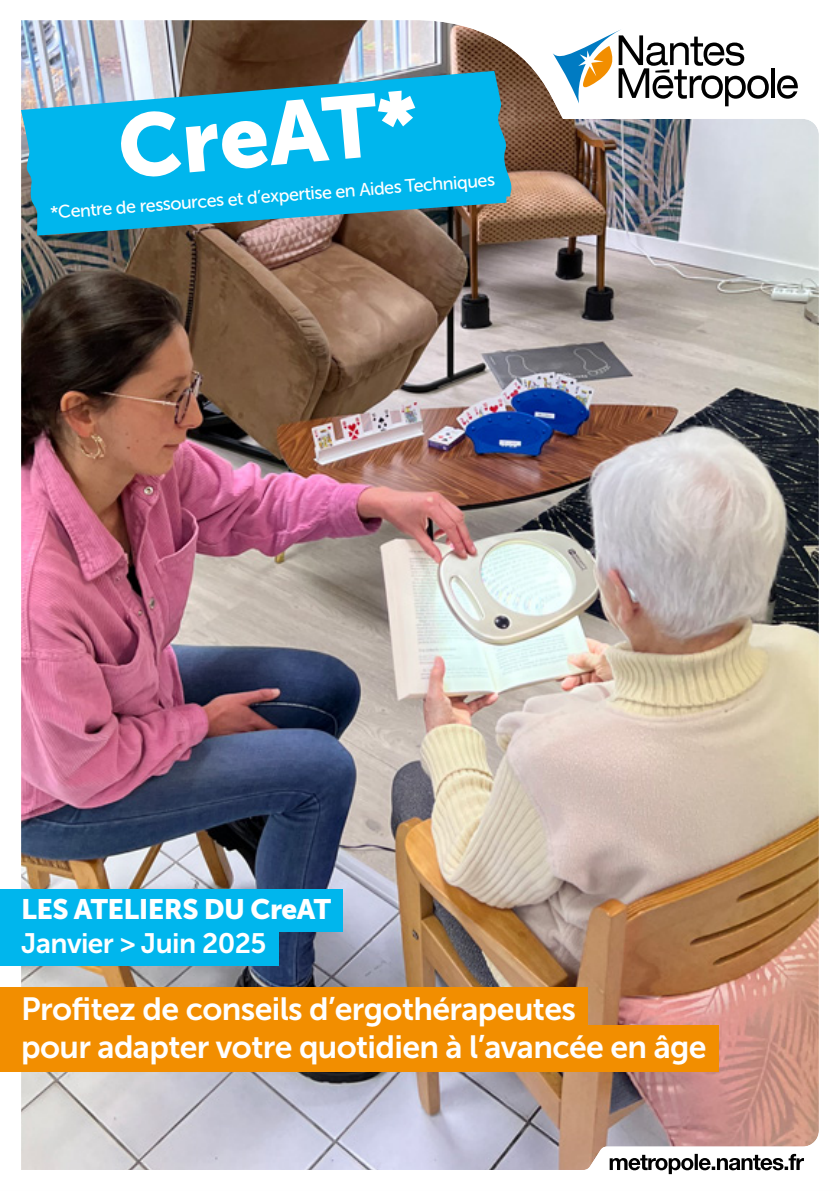
<style>
.page{position:relative;width:840px;height:1191px;background:#fff}
.page>*{position:absolute;margin:0;border:0;box-sizing:border-box;transform-origin:0 0}
.t1{font:88px "Museo Sans 900";color:#fff}
.t2{font:32px/38.4px "Museo Sans 700";letter-spacing:-.02em;color:#fff}
.t3{font:28px "Museo Sans 900";letter-spacing:-.02em;color:#fff}
.t4{font:28px "Museo Sans 700";letter-spacing:-.02em;color:#fff}
.t5{font:18px "Museo Sans 500";color:#fff}
</style>
<div class="page">
<img style="left:0;top:20px;width:819px;height:1155px">
<svg style="left:21px;top:71px;width:490px;height:165px;background:#22a7cf"></svg>
<svg style="left:770px;top:68px;width:4px;height:30px"></svg>
<svg style="left:776px;top:75px;width:21px;height:24px"></svg>
<svg style="left:552px;top:28px;width:216px;height:78px"></svg>
<svg style="left:609px;top:1153px;width:194px;height:21px"></svg>
<div style="left:0;top:890px;width:343px;height:42px;background:#00b6ed"></div>
<div style="left:0;top:923px;width:278px;height:42px;background:#00b6ed"></div>
<div style="left:0;top:987px;width:587px;height:46px;background:#f28e00"></div>
<div style="left:0;top:1025px;width:718px;height:46px;background:#f28e00"></div>
<h1 class="t1" style="left:114px;top:98px;width:302px;rotate:-5deg">CreAT*</h1>
<p class="t5" style="left:50px;top:202px;width:447px;rotate:-4deg">*Centre de ressources et d’expertise en Aides Techniques</p>
<p class="t3" style="left:21px;top:893px;width:311px">LES ATELIERS DU CreAT</p>
<p class="t4" style="left:21px;top:927px;width:246px">Janvier &gt; Juin 2025</p>
<p class="t2" style="left:21px;top:989px;width:686px">Profitez de conseils d’ergothérapeutes<br>pour adapter votre quotidien à l’avancée en âge</p>
</div>
